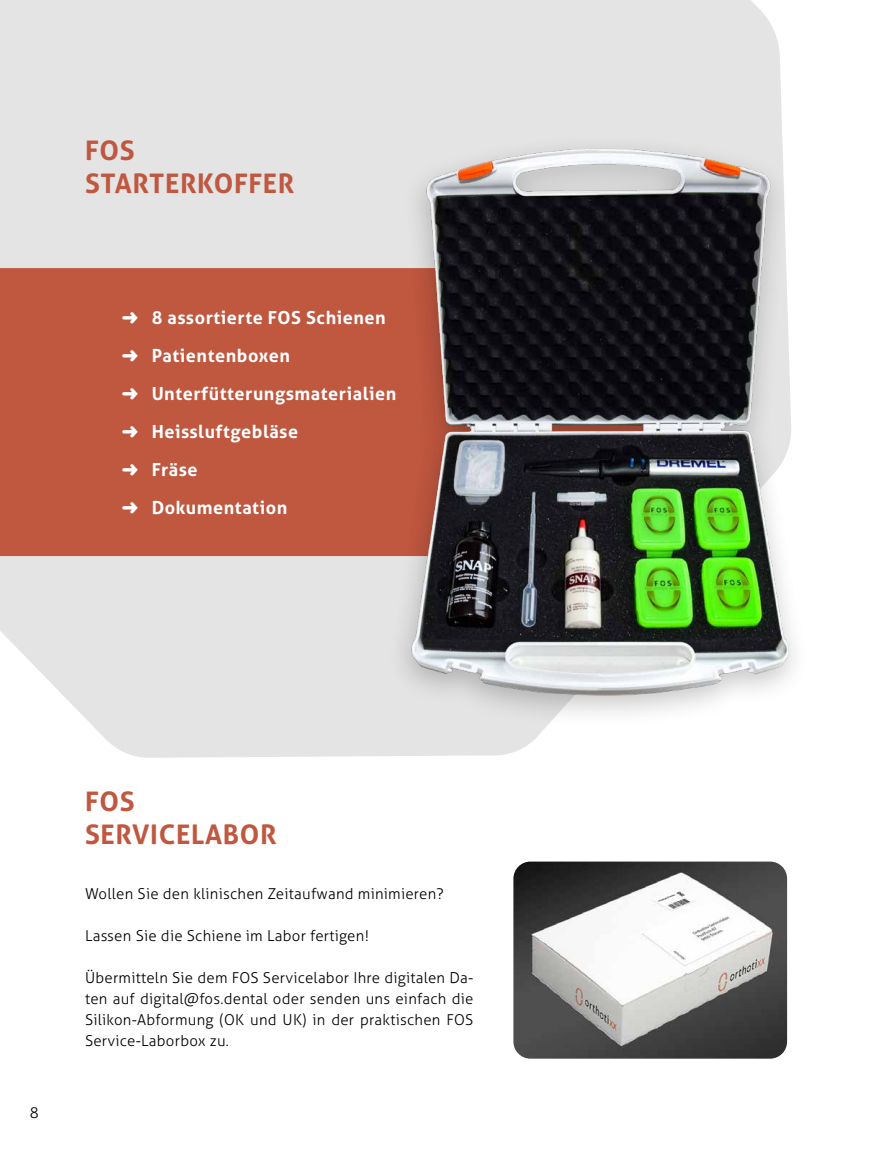
<style>
.page{position:relative;width:893px;height:1149px;background:#fff}
.page>*{position:absolute;margin:0;border:0;box-sizing:border-box;transform-origin:0 0}
.t1{font:700 27px/32.4px "Aller";letter-spacing:.025em;color:#c0573f}
.t2{font:700 18px/38px "Aller";letter-spacing:.03em;color:#fff}
.t3{font:300 15px/21px "Aller";letter-spacing:.015em;color:#000;text-align:justify}
</style>
<div class="page">
<div style="left:0;top:0;width:782px;height:757px;background:#e4e4e4"></div>
<div style="left:0;top:268px;width:330px;height:288px;background:#c0573f"></div>
<img style="left:330px;top:119px;width:464px;height:620px">
<img style="left:513px;top:861px;width:274px;height:197px">
<h1 class="t1" style="left:85px;top:134px;width:211px">FOS<br>STARTERKOFFER</h1>
<p class="t2" style="left:122px;top:298px;width:276px">➜ 8 assortierte FOS Schienen ➜ Patientenboxen<br>➜ Unterfütterungsmaterialien ➜ Heissluftgebläse<br>➜ Fräse<br>➜ Dokumentation</p>
<p class="t3" style="left:30px;top:1101px;width:10px">8</p>
<h1 class="t1" style="left:85px;top:785px;width:193px">FOS<br>SERVICELABOR</h1>
<p class="t3" style="left:85px;top:882px;width:360px">Wollen Sie den klinischen Zeitaufwand minimieren?</p>
<p class="t3" style="left:85px;top:924px;width:285px">Lassen Sie die Schiene im Labor fertigen!</p>
<p class="t3" style="left:85px;top:966px;width:390px">Übermitteln Sie dem FOS Servicelabor Ihre digitalen Da&shy;ten auf digital@fos.dental oder senden uns einfach die Silikon-Abformung (OK und UK) in der praktischen FOS Service-Laborbox zu.</p>
</div>
